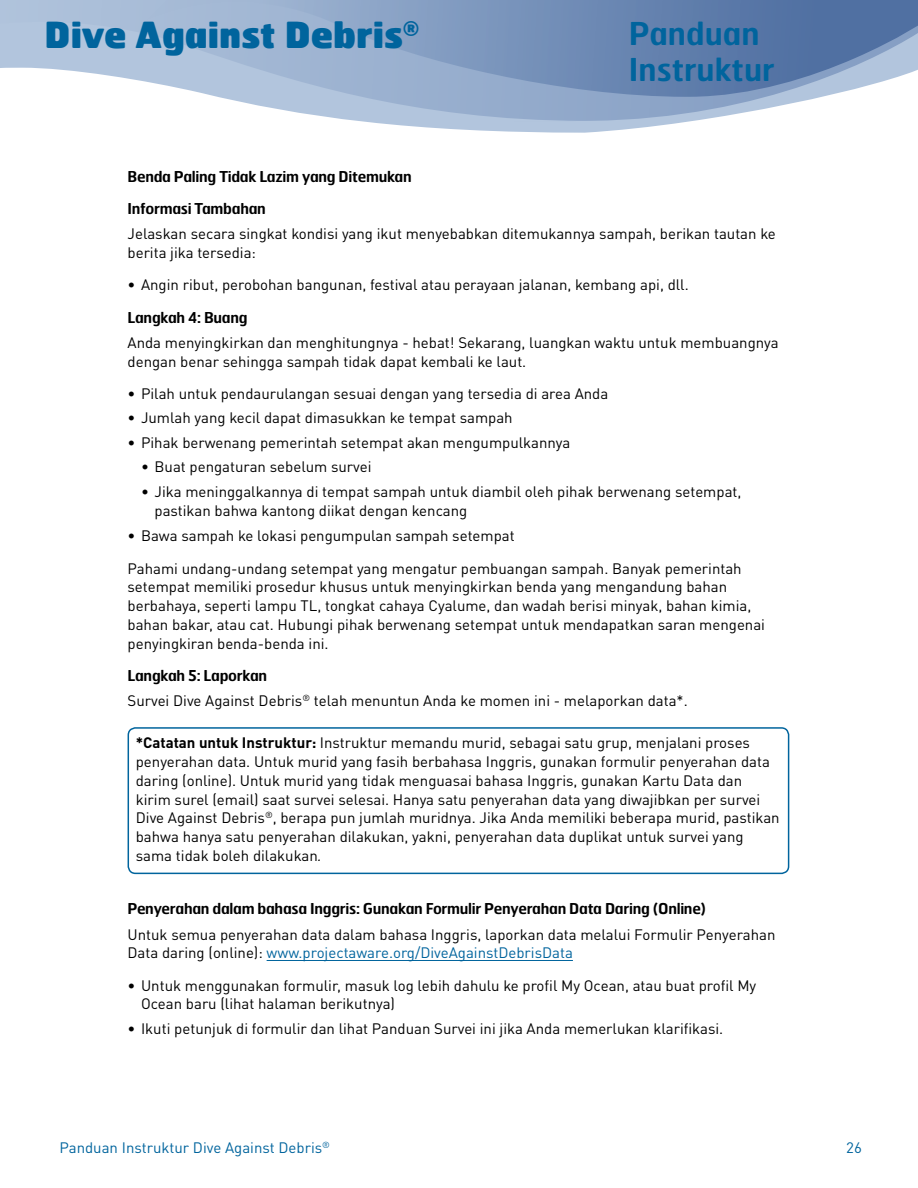
<style>
.page{position:relative;width:918px;height:1188px;background:#fff}
.page>*{position:absolute;margin:0;border:0;box-sizing:border-box;transform-origin:0 0}
.t1{font:900 36px "Hermes FB";color:#00649d}
.t2{font:600 31.5px/36px "Hermes FB";color:#00649d}
.t3{font:15px/18.8px "DINOT";color:#000}
.t4{font:600 15px/32.2px "Hermes FB";letter-spacing:-.02em;color:#000}
.t5{font:15px "DINOT";color:#00649d}
.s1{font-weight:700}
.s2{font-style:italic}
.s3{color:#00649d}
</style>
<div class="page">
<svg style="left:378px;top:123px;width:300px;height:10px;fill:#b2c5dd"></svg>
<svg style="left:0;top:0;width:820px;height:123px"></svg>
<svg style="left:143px;top:0;width:775px;height:97px;background:#849cc1"></svg>
<hr style="left:267px;top:960px;width:306px;height:1px;background:#00649d">
<div style="left:128px;top:727px;width:661px;height:147px;border:2px solid #00649d;border-radius:7px"></div>
<h1 class="t1" style="left:45px;top:11px;width:376px">Dive Against Debris<sup>®</sup></h1>
<h2 class="t2" style="left:629px;top:14px;width:147px">Panduan<br>Instruktur</h2>
<p class="t4" style="left:128px;top:160px;width:286px">Benda Paling Tidak Lazim yang Ditemukan<br>Informasi Tambahan</p>
<p class="t3" style="left:128px;top:224px;width:650px">Jelaskan secara singkat kondisi yang ikut menyebabkan ditemukannya sampah, berikan tautan ke berita jika tersedia:</p>
<p class="t3" style="left:128px;top:275px;width:563px">• Angin ribut, perobohan bangunan, festival atau perayaan jalanan, kembang api, dll.</p>
<p class="t4" style="left:128px;top:301px;width:122px">Langkah 4: Buang</p>
<p class="t3" style="left:128px;top:333px;width:653px">Anda menyingkirkan dan menghitungnya - hebat! Sekarang, luangkan waktu untuk membuangnya dengan benar sehingga sampah tidak dapat kembali ke laut.</p>
<p class="t3" style="left:128px;top:384px;width:482px">• Pilah untuk pendaurulangan sesuai dengan yang tersedia di area Anda</p>
<p class="t3" style="left:128px;top:408px;width:387px">• Jumlah yang kecil dapat dimasukkan ke tempat sampah</p>
<p class="t3" style="left:128px;top:432px;width:444px">• Pihak berwenang pemerintah setempat akan mengumpulkannya</p>
<p class="t3" style="left:141px;top:457px;width:232px">• Buat pengaturan sebelum survei</p>
<p class="t3" style="left:155px;top:482px;width:588px;text-indent:-14px">• Jika meninggalkannya di tempat sampah untuk diambil oleh pihak berwenang setempat, pastikan bahwa kantong diikat dengan kencang</p>
<p class="t3" style="left:128px;top:520px;width:616px;line-height:32.2px">• Bawa sampah ke lokasi pengumpulan sampah setempat<br>Pahami undang-undang setempat yang mengatur pembuangan sampah. Banyak pemerintah</p>
<p class="t3" style="left:128px;top:577px;width:639px">setempat memiliki prosedur khusus untuk menyingkirkan benda yang mengandung bahan berbahaya, seperti lampu TL, tongkat cahaya Cyalume, dan wadah berisi minyak, bahan kimia, bahan bakar, atau cat. Hubungi pihak berwenang setempat untuk mendapatkan saran mengenai penyingkiran benda-benda ini.</p>
<p class="t4" style="left:128px;top:659px;width:141px">Langkah 5: Laporkan</p>
<p class="t3" style="left:128px;top:691px;width:562px">Survei Dive Against Debris<sup>®</sup> telah menuntun Anda ke momen ini - melaporkan data*.</p>
<p class="t3" style="left:136px;top:733px;width:645px"><span class="s1">*Catatan untuk Instruktur:</span> Instruktur memandu murid, sebagai satu grup, menjalani proses penyerahan data. Untuk murid yang fasih berbahasa Inggris, gunakan formulir penyerahan data daring (online). Untuk murid yang tidak menguasai bahasa Inggris, gunakan Kartu Data dan kirim surel (email) saat survei selesai. Hanya satu penyerahan data yang diwajibkan per survei Dive Against Debris<sup>®</sup>, berapa pun jumlah muridnya. Jika Anda memiliki beberapa murid, pastikan bahwa hanya satu penyerahan dilakukan, yakni, penyerahan data duplikat untuk survei yang sama tidak boleh dilakukan<span class="s2">.</span></p>
<p class="t4" style="left:128px;top:892px;width:580px">Penyerahan dalam bahasa Inggris: Gunakan Formulir Penyerahan Data Daring (Online)</p>
<p class="t3" style="left:128px;top:925px;width:650px">Untuk semua penyerahan data dalam bahasa Inggris, laporkan data melalui Formulir Penyerahan<br>Data daring (online): <span class="s3">www.projectaware.org/DiveAgainstDebrisData</span></p>
<p class="t3" style="left:141px;top:976px;width:617px;text-indent:-13px">• Untuk menggunakan formulir, masuk log lebih dahulu ke profil My Ocean, atau buat profil My<br>Ocean baru (lihat halaman berikutnya)</p>
<p class="t3" style="left:128px;top:1019px;width:597px">• Ikuti petunjuk di formulir dan lihat Panduan Survei ini jika Anda memerlukan klarifikasi.</p>
<p class="t5" style="left:60px;top:1138px;width:272px">Panduan Instruktur Dive Against Debris<sup>®</sup></p>
<p class="t5" style="left:846px;top:1139px;width:17px">26</p>
</div>
